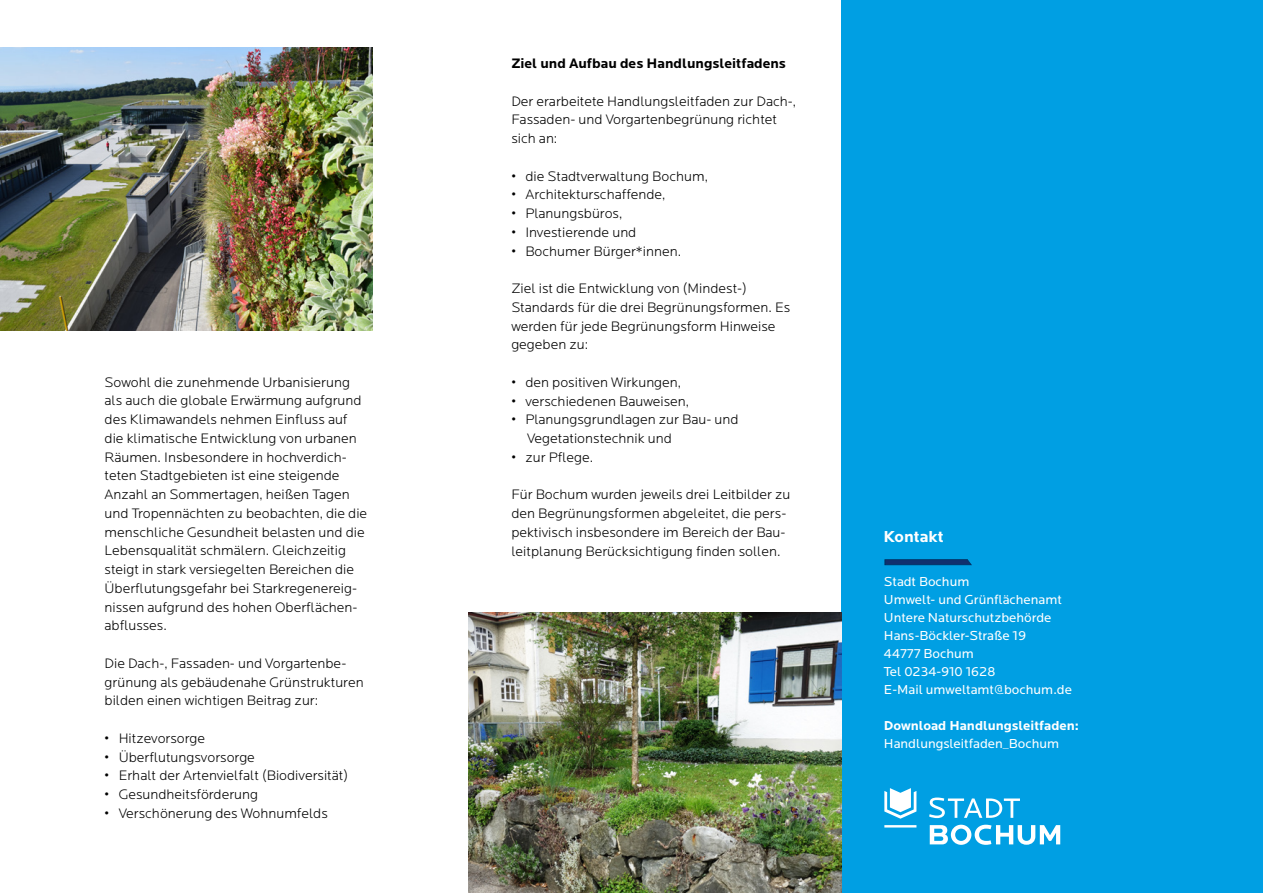
<style>
.page{position:relative;width:1263px;height:893px;background:#fff}
.page>*{position:absolute;margin:0;border:0;box-sizing:border-box;transform-origin:0 0}
.t1{font:700 16.5px "Locator";color:#fff}
.t2{font:300 14.25px/18.8px "Locator";color:#000}
.t3{font:700 14.25px "Locator";color:#000}
.t4{font:13.5px "Locator";color:#fff}
.t5{font:700 13.5px "Locator";color:#fff}
</style>
<div class="page">
<div style="left:842px;top:0;width:421px;height:893px;background:#009fe3"></div>
<svg style="left:884px;top:788px;width:176px;height:57px"></svg>
<svg style="left:884px;top:559px;width:88px;height:6px"></svg>
<img style="left:0;top:48px;width:372px;height:283px">
<img style="left:469px;top:612px;width:372px;height:281px">
<p class="t2" style="left:105px;top:373px;width:264px">Sowohl die zunehmende Urbanisierung als auch die globale Erwärmung aufgrund des Klimawandels nehmen Einfluss auf die klimatische Entwicklung von urbanen Räumen. Insbesondere in hochverdich&shy;teten Stadtgebieten ist eine steigende Anzahl an Sommertagen, heißen Tagen und Tropennächten zu beobachten, die die menschliche Gesundheit belasten und die Lebensqualität schmälern. Gleichzeitig steigt in stark versiegelten Bereichen die Überflutungsgefahr bei Starkregenereig&shy;nissen aufgrund des hohen Oberflächen&shy;abflusses.</p>
<p class="t2" style="left:105px;top:654px;width:261px">Die Dach-, Fassaden- und Vorgartenbe&shy;grünung als gebäudenahe Grünstrukturen bilden einen wichtigen Beitrag zur:</p>
<p class="t2" style="left:105px;top:729px;width:102px">• Hitzevorsorge</p>
<p class="t2" style="left:105px;top:748px;width:152px">• Überflutungsvorsorge</p>
<p class="t2" style="left:105px;top:766px;width:245px">• Erhalt der Artenvielfalt (Biodiversität)</p>
<p class="t2" style="left:105px;top:785px;width:155px">• Gesundheitsförderung</p>
<p class="t2" style="left:105px;top:804px;width:225px">• Verschönerung des Wohnumfelds</p>
<p class="t3" style="left:511px;top:55px;width:276px">Ziel und Aufbau des Handlungsleitfadens</p>
<p class="t2" style="left:511px;top:92px;width:286px">Der erarbeitete Handlungsleitfaden zur Dach-,<br>Fassaden- und Vorgartenbegrünung richtet sich an:</p>
<p class="t2" style="left:511px;top:167px;width:198px">• die Stadtverwaltung Bochum,</p>
<p class="t2" style="left:511px;top:185px;width:156px">• Architekturschaffende,</p>
<p class="t2" style="left:511px;top:204px;width:113px">• Planungsbüros,</p>
<p class="t2" style="left:511px;top:223px;width:127px">• Investierende und</p>
<p class="t2" style="left:511px;top:242px;width:171px">• Bochumer Bürger*innen.</p>
<p class="t2" style="left:511px;top:279px;width:281px">Ziel ist die Entwicklung von (Mindest-)<br>Standards für die drei Begrünungsformen. Es werden für jede Begrünungsform Hinweise gegeben zu:</p>
<p class="t2" style="left:511px;top:373px;width:171px">• den positiven Wirkungen,</p>
<p class="t2" style="left:511px;top:392px;width:179px">• verschiedenen Bauweisen,</p>
<p class="t2" style="left:511px;top:410px;width:229px">• Planungsgrundlagen zur Bau- und</p>
<p class="t2" style="left:527px;top:429px;width:146px">Vegetationstechnik und</p>
<p class="t2" style="left:511px;top:448px;width:83px">• zur Pflege.</p>
<p class="t2" style="left:511px;top:485px;width:281px">Für Bochum wurden jeweils drei Leitbilder zu den Begrünungsformen abgeleitet, die pers&shy;pektivisch insbesondere im Bereich der Bau&shy;leitplanung Berücksichtigung finden sollen.</p>
<p class="t1" style="left:883px;top:526px;width:62px">Kontakt</p>
<p class="t4" style="left:884px;top:574px;width:87px">Stadt Bochum</p>
<p class="t4" style="left:884px;top:592px;width:179px">Umwelt- und Grünflächenamt</p>
<p class="t4" style="left:884px;top:610px;width:169px">Untere Naturschutzbehörde</p>
<p class="t4" style="left:884px;top:628px;width:144px">Hans-Böckler-Straße 19</p>
<p class="t4" style="left:884px;top:646px;width:91px">44777 Bochum</p>
<p class="t4" style="left:884px;top:664px;width:113px">Tel 0234-910 1628</p>
<p class="t4" style="left:884px;top:682px;width:190px">E-Mail umweltamt@bochum.de</p>
<p class="t5" style="left:884px;top:718px;width:197px">Download Handlungsleitfaden:</p>
<p class="t4" style="left:884px;top:736px;width:177px">Handlungsleitfaden_Bochum</p>
</div>
